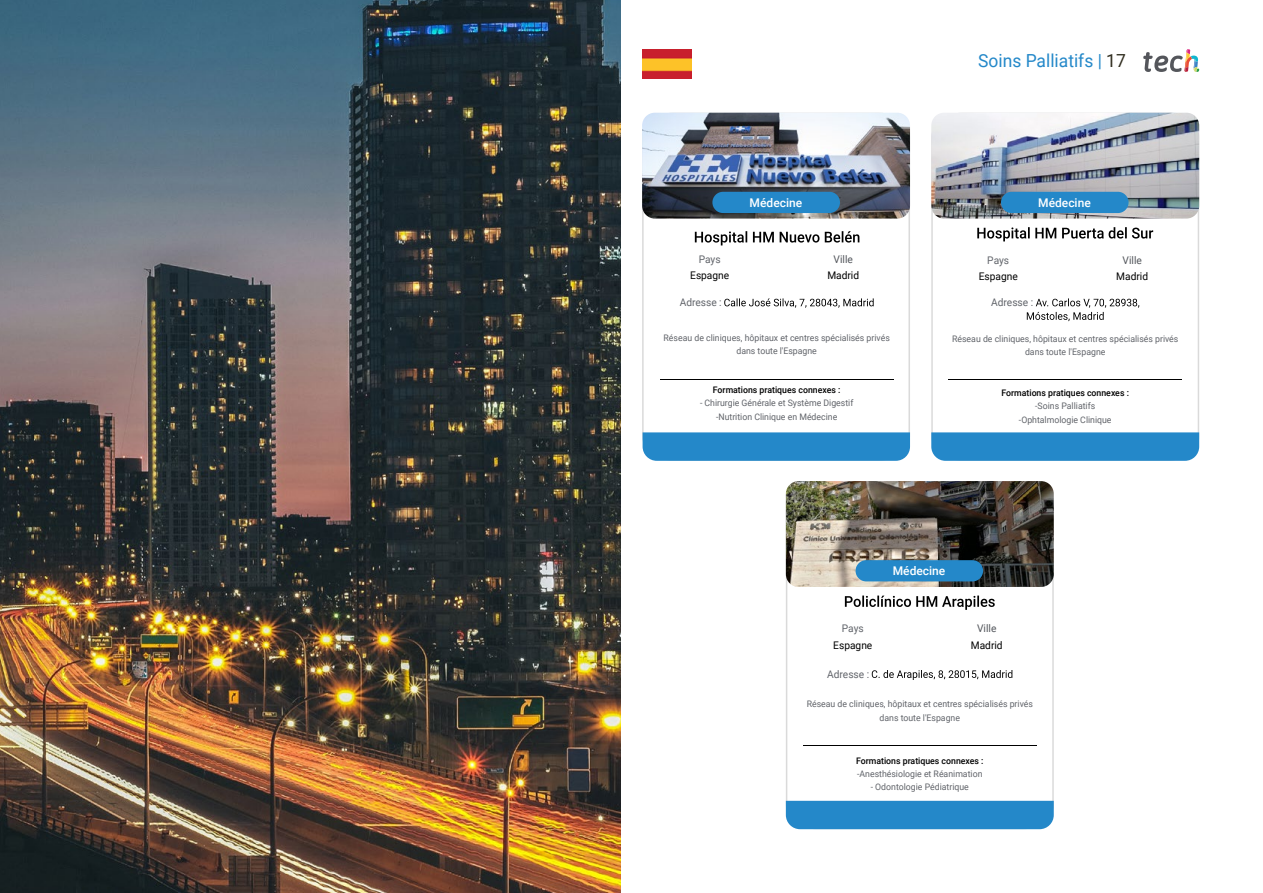
<style>
.page{position:relative;width:1263px;height:893px;background:#fff}
.page>*{position:absolute;margin:0;border:0;box-sizing:border-box;transform-origin:0 0}
.t1{font:18px "Roboto";color:#2488c9}
.t2{font:500 12px "Roboto";color:#fff}
.t3{font:10.5px "Roboto";color:#000}
.t4{font:10.5px "Roboto";color:#61646a}
.t5{font:10.5px "Roboto";color:#52555b}
.t6{font:9px/13.5px "Roboto";color:#61646a;text-align:center}
.t7{font:500 9px "Roboto";color:#000}
.s1{color:#312e20}
</style>
<div class="page">
<img style="left:642px;top:50px;width:49px;height:29px">
<svg style="left:1143px;top:49px;width:56px;height:23px"></svg>
<img style="left:0;top:0;width:621px;height:893px">
<svg style="left:642px;top:112px;width:269px;height:338px"></svg>
<img style="left:642px;top:113px;width:268px;height:106px">
<div style="left:712px;top:192px;width:128px;height:21px;background:#2488c9;border-radius:11px"></div>
<svg style="left:643px;top:432px;width:267px;height:29px;background:#2a8bca"></svg>
<hr style="left:660px;top:379px;width:233px;height:1px;background:#000">
<svg style="left:695px;top:231px;width:164px;height:14px"></svg>
<svg style="left:724px;top:298px;width:150px;height:10px"></svg>
<svg style="left:931px;top:112px;width:269px;height:337px"></svg>
<img style="left:931px;top:113px;width:268px;height:106px">
<div style="left:1001px;top:192px;width:127px;height:21px;background:#2488c9;border-radius:11px"></div>
<svg style="left:931px;top:432px;width:268px;height:29px;background:#2a8bca"></svg>
<hr style="left:948px;top:379px;width:234px;height:1px;background:#000">
<svg style="left:977px;top:227px;width:176px;height:14px"></svg>
<svg style="left:1027px;top:298px;width:112px;height:23px"></svg>
<svg style="left:785px;top:492px;width:269px;height:338px"></svg>
<img style="left:786px;top:481px;width:268px;height:106px">
<div style="left:855px;top:560px;width:128px;height:21px;background:#2488c9;border-radius:11px"></div>
<div style="left:786px;top:801px;width:268px;height:28px;background:#2488c9"></div>
<hr style="left:803px;top:745px;width:234px;height:1px;background:#000">
<svg style="left:845px;top:596px;width:150px;height:14px"></svg>
<svg style="left:872px;top:670px;width:140px;height:10px"></svg>
<h1 class="t1" style="left:978px;top:48px;width:149px">Soins Palliatifs | <span class="s1">17</span></h1>
<h2 class="t2" style="left:750px;top:194px;width:54px">Médecine</h2>
<h2 class="t2" style="left:1038px;top:194px;width:54px">Médecine</h2>
<p class="t4" style="left:699px;top:252px;width:23px">Pays</p>
<p class="t3" style="left:690px;top:268px;width:41px">Espagne</p>
<p class="t5" style="left:834px;top:252px;width:21px">Ville</p>
<p class="t3" style="left:827px;top:268px;width:33px">Madrid</p>
<p class="t4" style="left:987px;top:253px;width:23px">Pays</p>
<p class="t3" style="left:979px;top:269px;width:41px">Espagne</p>
<p class="t5" style="left:1122px;top:253px;width:21px">Ville</p>
<p class="t3" style="left:1116px;top:269px;width:33px">Madrid</p>
<p class="t4" style="left:680px;top:295px;width:44px">Adresse :</p>
<p class="t6" style="left:663px;top:330px;width:228px">Réseau de cliniques, hôpitaux et centres spécialisés privés dans toute l'Espagne</p>
<p class="t7" style="left:713px;top:384px;width:129px">Formations pratiques connexes :</p>
<p class="t6" style="left:700px;top:396px;width:155px">- Chirurgie Générale et Système Digestif -Nutrition Clinique en Médecine</p>
<p class="t4" style="left:991px;top:295px;width:44px">Adresse :</p>
<p class="t6" style="left:952px;top:332px;width:228px">Réseau de cliniques, hôpitaux et centres spécialisés privés dans toute l'Espagne</p>
<p class="t7" style="left:1001px;top:387px;width:129px">Formations pratiques connexes :</p>
<p class="t6" style="left:1019px;top:399px;width:94px">-Soins Palliatifs -Ophtalmologie Clinique</p>
<p class="t4" style="left:842px;top:621px;width:23px">Pays</p>
<p class="t3" style="left:833px;top:638px;width:41px">Espagne</p>
<h2 class="t2" style="left:893px;top:563px;width:54px">Médecine</h2>
<p class="t5" style="left:977px;top:621px;width:21px">Ville</p>
<p class="t3" style="left:971px;top:638px;width:33px">Madrid</p>
<p class="t4" style="left:827px;top:667px;width:44px">Adresse :</p>
<p class="t6" style="left:807px;top:697px;width:228px">Réseau de cliniques, hôpitaux et centres spécialisés privés dans toute l'Espagne</p>
<p class="t7" style="left:856px;top:754px;width:129px">Formations pratiques connexes :</p>
<p class="t6" style="left:857px;top:766px;width:127px">-Anesthésiologie et Réanimation</p>
<p class="t6" style="left:871px;top:780px;width:100px">- Odontologie Pédiatrique</p>
</div>
